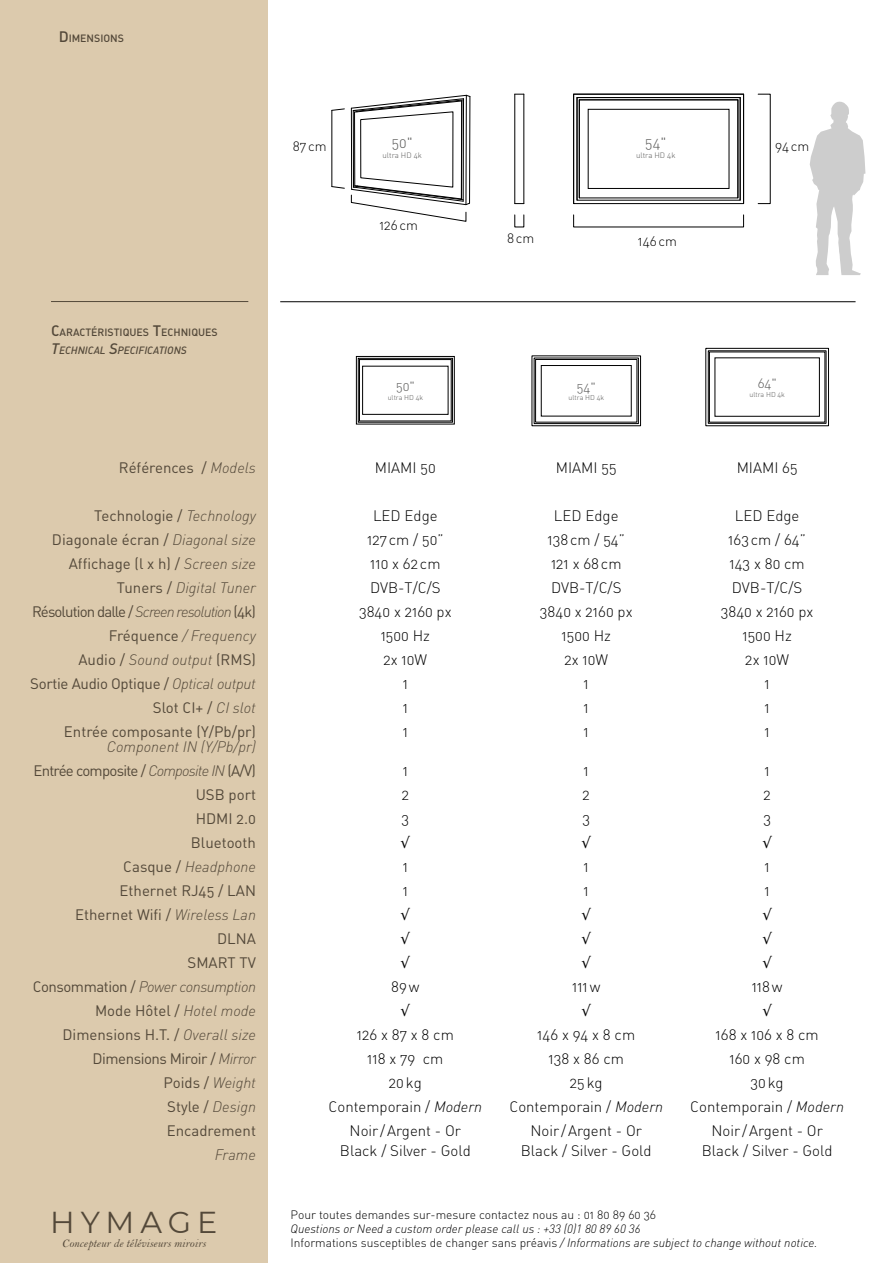
<style>
.page{position:relative;width:893px;height:1263px;background:#fff}
.page>*{position:absolute;margin:0;border:0;box-sizing:border-box;transform-origin:0 0}
.t1{font:30.15px "Montserrat";letter-spacing:.2em;color:#534839}
.t2{font:15px/24px "DIN Light Alternate";color:#000;text-align:center}
.t3{font:15px/24px "DIN Regular Alternate";color:#534839;text-align:right}
.t4{font:italic 300 15px "DIN";color:#534839}
.t5{font:15px "DIN Regular Alternate";letter-spacing:-.06em;color:#534839}
.t6{font:italic 300 15px "DIN";letter-spacing:-.03em;color:#534839}
.t7{font:15px/24px "Symbol";color:#000;text-align:justify}
.t8{font:14.7px "DIN Light Alternate";color:#575756}
.t9{font:13.5px "DIN Light Alternate";color:#000}
.t10{font:13.2px "DIN Light Alternate";color:#575756}
.t11{font:italic 300 12px/14.4px "DIN";color:#000}
.t12{font:12px "DIN Light Alternate";color:#000}
.t13{font:11.7px "Bell MT Italic";letter-spacing:.005em;color:#534839}
.t14{font:10.5px "DIN Medium Alternate";color:#534839}
.t15{font:10.5px "DIN Medium Italic Alt";color:#534839}
.t16{font:7.8px "DIN Light Alternate";color:#575756}
.t17{font:7.05px "DIN Light Alternate";color:#575756}
.s1{font-size:15px}
.s2{font-family:"DIN";font-weight:300;font-style:italic}
.s3{font-family:"DIN Regular Alternate";font-weight:400;font-style:normal}
.s4{font-family:"DIN Light Alternate";font-weight:400;font-style:normal}
</style>
<div class="page">
<div style="left:356px;top:356px;width:98px;height:68px;border:1px solid #000"></div>
<div style="left:358px;top:358px;width:95px;height:64px;border:1px solid #000"></div>
<svg style="left:362px;top:365px;width:87px;height:50px"></svg>
<div style="left:359px;top:359px;width:92px;height:62px;border:1px solid #000"></div>
<div style="left:363px;top:366px;width:85px;height:48px;background:#fff"></div>
<div style="left:534px;top:358px;width:105px;height:66px;border:1px solid #000"></div>
<div style="left:535px;top:359px;width:102px;height:63px;border:1px solid #000"></div>
<div style="left:541px;top:365px;width:90px;height:51px;border:1px solid #000"></div>
<div style="left:706px;top:348px;width:123px;height:78px;border:1px solid #000"></div>
<div style="left:708px;top:351px;width:118px;height:72px;border:1px solid #000"></div>
<hr style="left:524px;top:94px;width:1px;height:110px;background:#000">
<hr style="left:514px;top:94px;width:1px;height:110px;background:#000">
<hr style="left:740px;top:98px;width:1px;height:102px;background:#000">
<svg style="left:331px;top:186px;width:14px;height:3px"></svg>
<svg style="left:331px;top:108px;width:14px;height:3px"></svg>
<hr style="left:332px;top:110px;width:1px;height:77px;background:#000">
<svg style="left:351px;top:95px;width:119px;height:127px"></svg>
<div style="left:573px;top:94px;width:171px;height:110px;border:1px solid #000"></div>
<div style="left:577px;top:97px;width:163px;height:103px;border:1px solid #000"></div>
<div style="left:579px;top:100px;width:159px;height:98px;border:1px solid #000"></div>
<div style="left:588px;top:109px;width:141px;height:80px;border:1px solid #000"></div>
<div style="left:0;top:0;width:268px;height:1263px;background:#dccaad"></div>
<hr style="left:280px;top:301px;width:575px;height:1px;background:#000">
<svg style="left:810px;top:101px;width:55px;height:174px"></svg>
<hr style="left:51px;top:301px;width:197px;height:1px;background:#534839">
<p class="t14" style="left:59px;top:31px;width:67px"><span class="s1">D</span>IMENSIONS</p>
<p class="t14" style="left:51px;top:325px;width:168px"><span class="s1">C</span>ARACTÉRISTIQUES <span class="s1">T</span>ECHNIQUES</p>
<p class="t15" style="left:51px;top:343px;width:137px"><span class="s1">T</span>ECHNICAL <span class="s1">S</span>PECIFICATIONS</p>
<p class="t3" style="left:119px;top:455px;width:139px">Références / <span class="s2">Models</span></p>
<p class="t3" style="left:52px;top:503px;width:205px">Technologie / <span class="s2">Technology<br></span>Diagonale écran / <span class="s2">Diagonal size<br></span>Affichage (l x h) / <span class="s2">Screen size</span></p>
<p class="t4" style="left:117px;top:579px;width:141px"><span class="s3">Tuners /</span> Digital Tuner</p>
<p class="t5" style="left:32px;top:602px;width:225px">Résolution dalle / <span class="s2">Screen resolution</span> (4k)</p>
<p class="t4" style="left:109px;top:627px;width:149px"><span class="s3">Fréquence</span> / Frequency</p>
<p class="t3" style="left:30px;top:647px;width:227px">Audio / <span class="s2">Sound output</span> (RMS)<br>Sortie Audio Optique / <span class="s2">Optical output<br></span>Slot CI+ / <span class="s2">CI slot<br></span>Entrée composante (Y/Pb/pr)</p>
<p class="t4" style="left:107px;top:738px;width:151px">Component IN (Y/Pb/pr)</p>
<p class="t3" style="left:33px;top:758px;width:224px">Entrée composite / <span class="s2">Composite IN</span> (A/V)<br>USB port<br>HDMI 2.0<br>Bluetooth</p>
<p class="t4" style="left:123px;top:858px;width:134px"><span class="s3">Casque /</span> Headphone</p>
<p class="t3" style="left:75px;top:878px;width:182px">Ethernet RJ45 / LAN<br>Ethernet Wifi / <span class="s2">Wireless Lan<br></span>DLNA<br>SMART TV</p>
<p class="t6" style="left:33px;top:978px;width:225px"><span class="s3">Consommation /</span> Power consumption</p>
<p class="t3" style="left:62px;top:998px;width:195px">Mode Hôtel / <span class="s2">Hotel mode<br></span>Dimensions H.T. / <span class="s2">Overall size<br></span>Dimensions Miroir / <span class="s2">Mirror<br></span>Poids / <span class="s2">Weight<br></span>Style / <span class="s2">Design<br></span>Encadrement</p>
<p class="t4" style="left:215px;top:1146px;width:43px">Frame</p>
<h1 class="t1" style="left:50px;top:1201px;width:169px">HYMAGE</h1>
<p class="t13" style="left:62px;top:1236px;width:145px">Concepteur de téléviseurs miroirs</p>
<p class="t8" style="left:392px;top:134px;width:22px">50"</p>
<p class="t16" style="left:383px;top:150px;width:41px">ultra HD 4k</p>
<p class="t8" style="left:645px;top:134px;width:23px">54"</p>
<p class="t16" style="left:636px;top:150px;width:41px">ultra HD 4k</p>
<p class="t9" style="left:293px;top:138px;width:35px">87 cm</p>
<p class="t9" style="left:775px;top:138px;width:36px">94cm</p>
<p class="t9" style="left:379px;top:217px;width:40px">126cm</p>
<p class="t9" style="left:507px;top:229px;width:29px">8cm</p>
<p class="t9" style="left:638px;top:232px;width:40px">146cm</p>
<p class="t10" style="left:396px;top:378px;width:20px">50"</p>
<p class="t17" style="left:388px;top:393px;width:37px">ultra HD 4k</p>
<p class="t2" style="left:375px;top:456px;width:62px">MIAMI 50</p>
<p class="t2" style="left:359px;top:504px;width:94px">LED Edge<br>127 cm / 50”<br>110 x 62 cm<br>DVB-T/C/S<br>3840 x 2160 px<br>1500 Hz<br>2x 10W<br>1<br>1<br>1</p>
<p class="t2" style="left:402px;top:759px;width:9px;text-align:justify">1<br>2<br>3</p>
<p class="t2" style="left:403px;top:855px;width:7px;text-align:left">1<br>1</p>
<p class="t7" style="left:401px;top:904px;width:10px">√ √ √</p>
<p class="t2" style="left:391px;top:975px;width:30px">89w</p>
<p class="t2" style="left:328px;top:1023px;width:155px">126 x 87 x 8 cm<br>118 x 79 cm<br>20kg<br>Contemporain / <span class="s2">Modern<br></span>Noir /Argent - Or</p>
<p class="t2" style="left:340px;top:1138px;width:132px">Black / Silver - Gold</p>
<p class="t10" style="left:577px;top:379px;width:20px">54"</p>
<p class="t17" style="left:569px;top:393px;width:37px">ultra HD 4k</p>
<p class="t2" style="left:556px;top:456px;width:62px">MIAMI 55</p>
<p class="t2" style="left:540px;top:504px;width:94px">LED Edge<br>138cm / 54”<br>121 x 68cm<br>DVB-T/C/S<br>3840 x 2160 px<br>1500 Hz<br>2x 10W<br>1<br>1<br>1</p>
<p class="t2" style="left:582px;top:759px;width:9px;text-align:justify">1<br>2<br>3</p>
<p class="t2" style="left:584px;top:855px;width:7px;text-align:left">1<br>1</p>
<p class="t7" style="left:582px;top:904px;width:10px">√ √ √</p>
<p class="t2" style="left:572px;top:975px;width:30px">111w</p>
<p class="t2" style="left:509px;top:1023px;width:155px">146 x 94 x 8 cm<br>138 x 86 cm<br>25kg<br>Contemporain / <span class="s2">Modern<br></span>Noir /Argent - Or</p>
<p class="t2" style="left:521px;top:1138px;width:132px">Black / Silver - Gold</p>
<p class="t10" style="left:758px;top:375px;width:21px">64"</p>
<p class="t17" style="left:749px;top:390px;width:37px">ultra HD 4k</p>
<p class="t2" style="left:737px;top:456px;width:62px">MIAMI 65</p>
<p class="t2" style="left:721px;top:504px;width:94px">LED Edge<br>163cm / 64”<br>143 x 80 cm<br>DVB-T/C/S<br>3840 x 2160 px<br>1500 Hz<br>2x 10W<br>1<br>1<br>1</p>
<p class="t2" style="left:763px;top:759px;width:9px;text-align:justify">1<br>2<br>3</p>
<p class="t2" style="left:764px;top:855px;width:7px;text-align:left">1<br>1</p>
<p class="t7" style="left:763px;top:904px;width:10px">√ √ √</p>
<p class="t2" style="left:752px;top:975px;width:32px">118w</p>
<p class="t2" style="left:690px;top:1023px;width:155px">168 x 106 x 8 cm<br>160 x 98 cm<br>30kg<br>Contemporain / <span class="s2">Modern<br></span>Noir /Argent - Or</p>
<p class="t2" style="left:702px;top:1138px;width:132px">Black / Silver - Gold</p>
<p class="t12" style="left:291px;top:1207px;width:367px">Pour toutes demandes sur-mesure contactez nous au : 01 80 89 60 36</p>
<p class="t11" style="left:291px;top:1221px;width:529px">Questions or Need a custom order please call us : +33 (0)1 80 89 60 36<br><span class="s4">Informations susceptibles de changer sans préavis</span> / Informations are subject to change without notice.</p>
</div>
